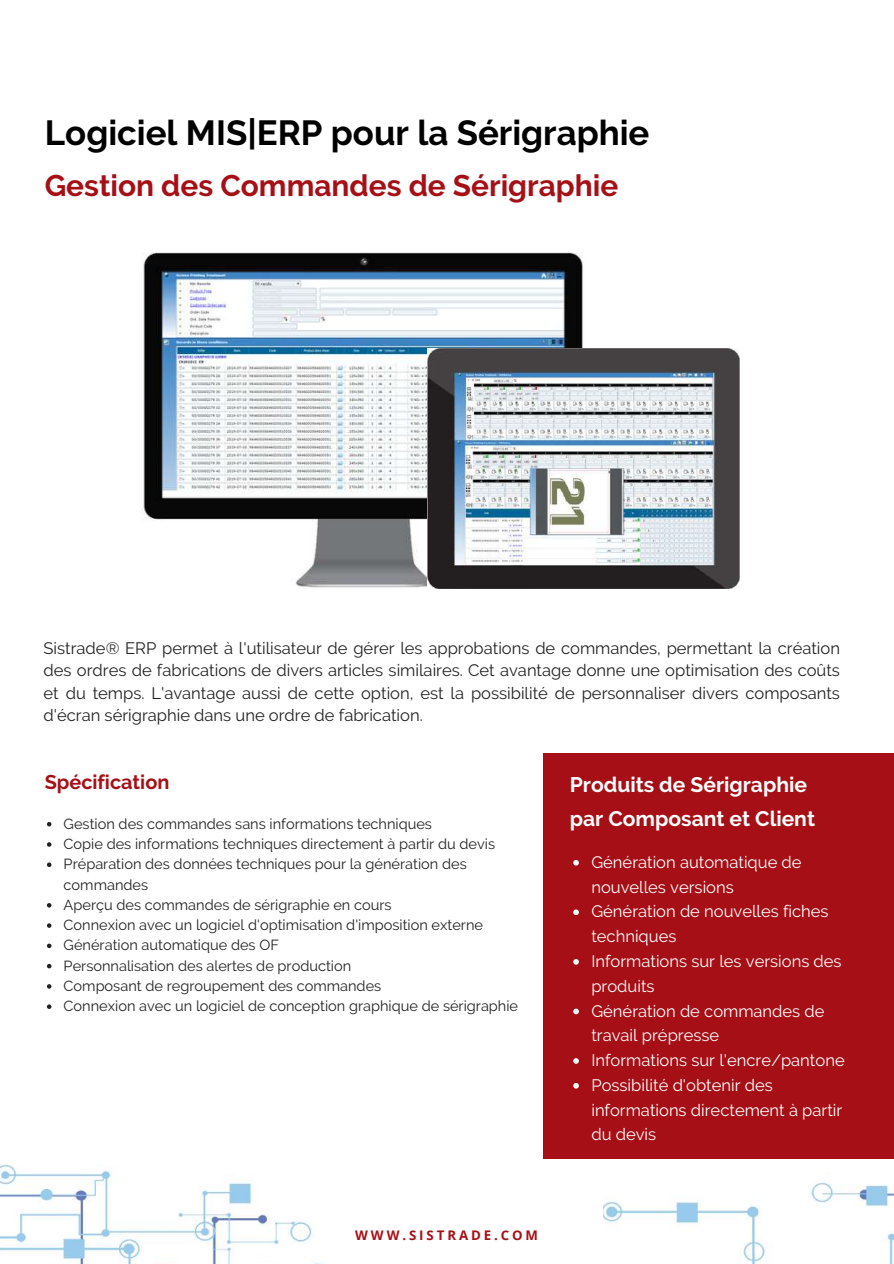
<style>
.page{position:relative;width:894px;height:1264px;background:#fff}
.page>*{position:absolute;margin:0;border:0;box-sizing:border-box;transform-origin:0 0}
.t1{font:700 34.8px "Raleway";color:#000}
.t2{font:700 29.85px "Raleway";color:#a60f16}
.t3{font:700 21px/33.8px "Raleway";color:#fff}
.t4{font:700 19.8px "Raleway";color:#a60f16}
.t5{font:16.5px/22.5px "Raleway";color:#222;text-align:justify}
.t6{font:16.5px/24.8px "Raleway";color:#fff}
.t7{font:14.55px/20.2px "Raleway";color:#222}
.t8{font:700 13.2px "Open Sans";letter-spacing:.22em;color:#a60f16}
</style>
<div class="page">
<img style="left:0;top:1165px;width:322px;height:98px">
<img style="left:603px;top:1182px;width:290px;height:81px">
<img style="left:142px;top:252px;width:442px;height:337px">
<img style="left:427px;top:348px;width:312px;height:240px">
<svg style="left:47px;top:822px;width:4px;height:4px"></svg>
<svg style="left:47px;top:842px;width:4px;height:4px"></svg>
<svg style="left:47px;top:862px;width:4px;height:5px"></svg>
<svg style="left:47px;top:903px;width:4px;height:4px"></svg>
<svg style="left:47px;top:923px;width:4px;height:4px"></svg>
<svg style="left:47px;top:943px;width:4px;height:5px"></svg>
<svg style="left:47px;top:963px;width:4px;height:5px"></svg>
<svg style="left:47px;top:984px;width:4px;height:4px"></svg>
<svg style="left:47px;top:1004px;width:4px;height:4px"></svg>
<div style="left:543px;top:753px;width:350px;height:405px;background:#a60f16"></div>
<svg style="left:573px;top:859px;width:5px;height:6px"></svg>
<svg style="left:573px;top:909px;width:5px;height:6px"></svg>
<svg style="left:573px;top:959px;width:5px;height:5px"></svg>
<svg style="left:573px;top:1008px;width:5px;height:6px"></svg>
<svg style="left:573px;top:1058px;width:5px;height:5px"></svg>
<svg style="left:573px;top:1083px;width:5px;height:5px"></svg>
<h1 class="t1" style="left:45px;top:112px;width:606px">Logiciel MIS|ERP pour la Sérigraphie</h1>
<h2 class="t2" style="left:45px;top:168px;width:575px">Gestion des Commandes de Sérigraphie</h2>
<p class="t5" style="left:44px;top:636px;width:797px">Sistrade® ERP permet à l'utilisateur de gérer les approbations de commandes, permettant la création des ordres de fabrications de divers articles similaires. Cet avantage donne une optimisation des coûts et du temps. L'avantage aussi de cette option, est la possibilité de personnaliser divers composants d'écran sérigraphie dans une ordre de fabrication.</p>
<h3 class="t4" style="left:45px;top:770px;width:126px">Spécification</h3>
<p class="t7" style="left:64px;top:813px;width:456px">Gestion des commandes sans informations techniques<br>Copie des informations techniques directement à partir du devis Préparation des données techniques pour la génération des commandes<br>Aperçu des commandes de sérigraphie en cours<br>Connexion avec un logiciel d'optimisation d'imposition externe Génération automatique des OF<br>Personnalisation des alertes de production<br>Composant de regroupement des commandes<br>Connexion avec un logiciel de conception graphique de sérigraphie</p>
<h3 class="t3" style="left:569px;top:768px;width:247px">Produits de Sérigraphie par Composant et Client</h3>
<p class="t6" style="left:591px;top:849px;width:255px">Génération automatique de nouvelles versions<br>Génération de nouvelles fiches techniques<br>Informations sur les versions des produits<br>Génération de commandes de travail prépresse<br>Informations sur l'encre/pantone<br>Possibilité d'obtenir des informations directement à partir du devis</p>
<p class="t8" style="left:355px;top:1225px;width:184px">WWW.SISTRADE.COM</p>
</div>
